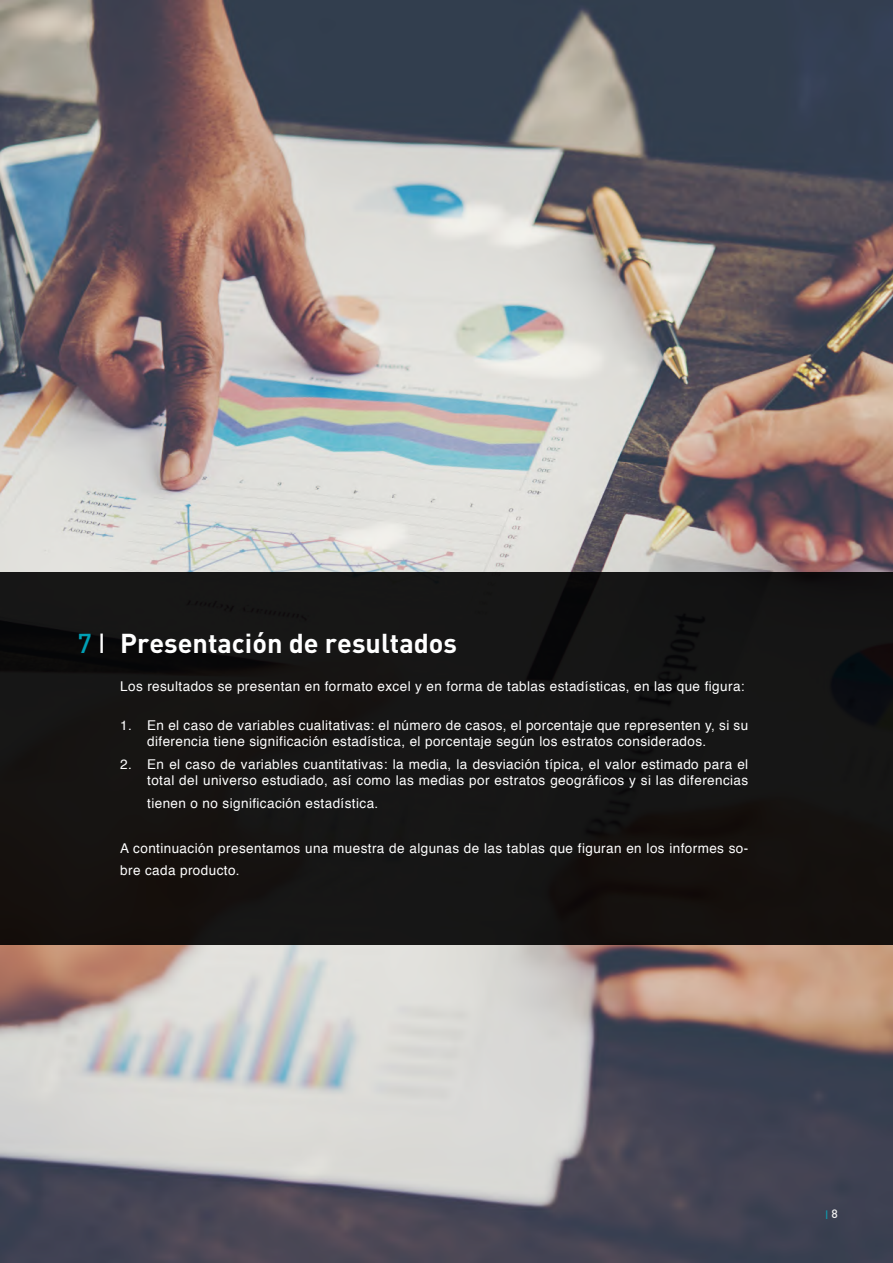
<style>
.page{position:relative;width:893px;height:1263px;background:#fff}
.page>*{position:absolute;margin:0;border:0;box-sizing:border-box;transform-origin:0 0}
.t1{font:700 27px "DIN";color:#fff}
.t2{font:13.5px/16.5px "Helvetica";letter-spacing:.03em;color:#fff}
.t3{font:12px "Helvetica";color:#0f9caf}
.s1{font-weight:500;color:#00a0b6}
.s2{font-family:"Helvetica";font-weight:400}
.s3{font-family:"DIN";font-weight:500;color:#efefee}
</style>
<div class="page">
<img style="left:0;top:0;width:893px;height:1263px">
<div style="left:0;top:572px;width:893px;height:373px;background:#161515"></div>
<h1 class="t1" style="left:77px;top:626px;width:381px"><span class="s1">7</span> <span class="s2">l</span> Presentación de resultados</h1>
<p class="t2" style="left:120px;top:678px;width:626px">Los resultados se presentan en formato excel y en forma de tablas estadísticas, en las que figura:</p>
<p class="t2" style="left:147px;top:717px;width:603px;text-indent:-27px">1. En el caso de variables cualitativas: el número de casos, el porcentaje que representen y, si su diferencia tiene significación estadística, el porcentaje según los estratos considerados.</p>
<p class="t2" style="left:120px;top:756px;width:630px;text-align:right">2. En el caso de variables cuantitativas: la media, la desviación típica, el valor estimado para el total del universo estudiado, así como las medias por estratos geográficos y si las diferencias</p>
<p class="t2" style="left:147px;top:795px;width:233px">tienen o no significación estadística.</p>
<p class="t2" style="left:120px;top:837px;width:630px;line-height:22.5px">A continuación presentamos una muestra de algunas de las tablas que figuran en los informes so&shy;bre cada producto.</p>
<p class="t3" style="left:826px;top:1205px;width:14px">l <span class="s3">8</span></p>
</div>
